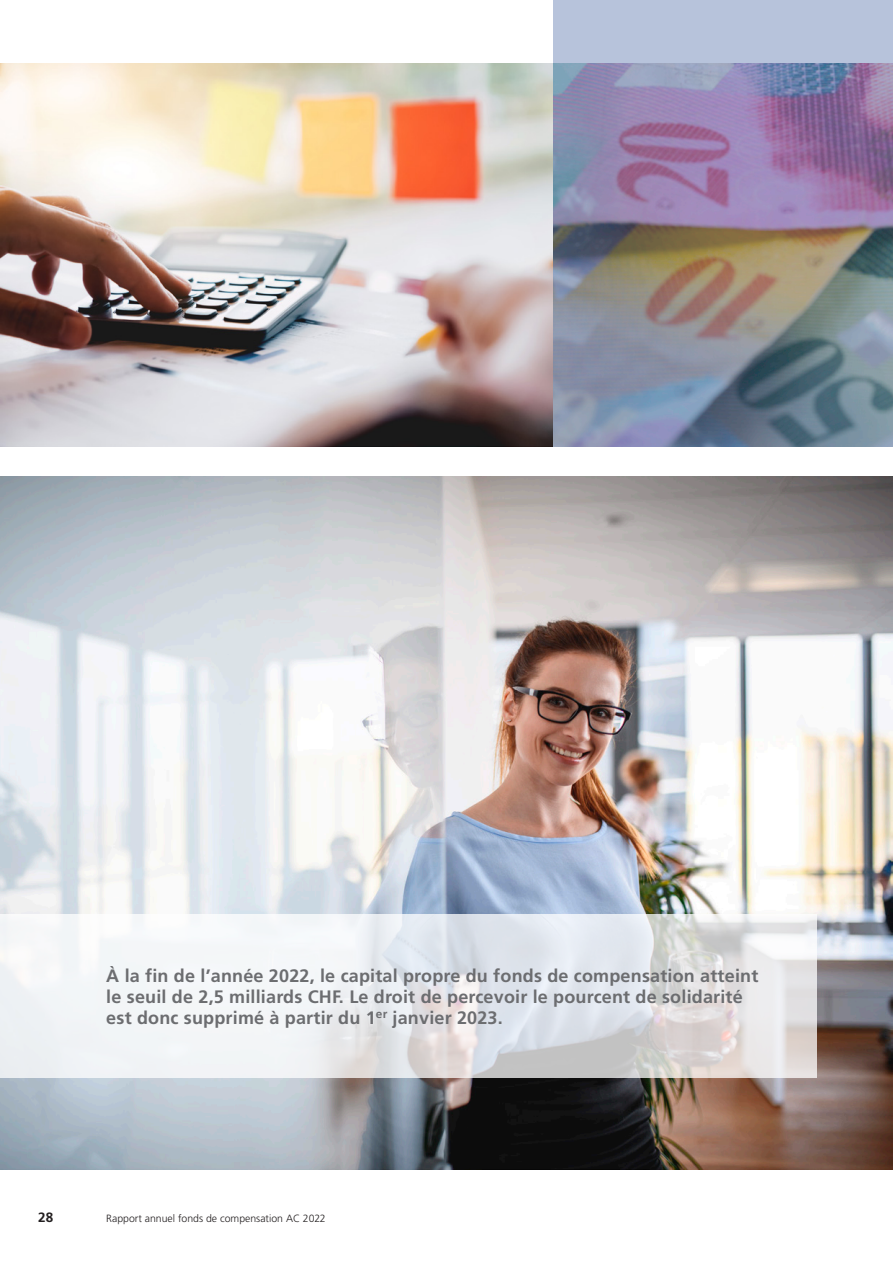
<style>
.page{position:relative;width:893px;height:1263px;background:#fff}
.page>*{position:absolute;margin:0;border:0;box-sizing:border-box;transform-origin:0 0}
.t1{font:700 18px/21px "Frutiger LT Std";letter-spacing:.01em;color:#6c6d70}
.t2{font:700 13.5px "Frutiger LT Std";color:#231f20}
.t3{font:300 10.5px "Frutiger LT Std";color:#231f20}
</style>
<div class="page">
<img style="left:0;top:476px;width:893px;height:693px">
<img style="left:0;top:64px;width:553px;height:382px">
<img style="left:553px;top:0;width:340px;height:446px">
<svg style="left:0;top:914px;width:816px;height:164px"></svg>
<p class="t1" style="left:106px;top:965px;width:654px">À la fin de l’année 2022, le capital propre du fonds de compensation atteint le seuil de 2,5 milliards CHF. Le droit de percevoir le pourcent de solidarité est donc supprimé à partir du 1<sup>er</sup> janvier 2023.</p>
<p class="t2" style="left:38px;top:1209px;width:17px">28</p>
<p class="t3" style="left:106px;top:1212px;width:221px">Rapport annuel fonds de compensation AC 2022</p>
</div>
